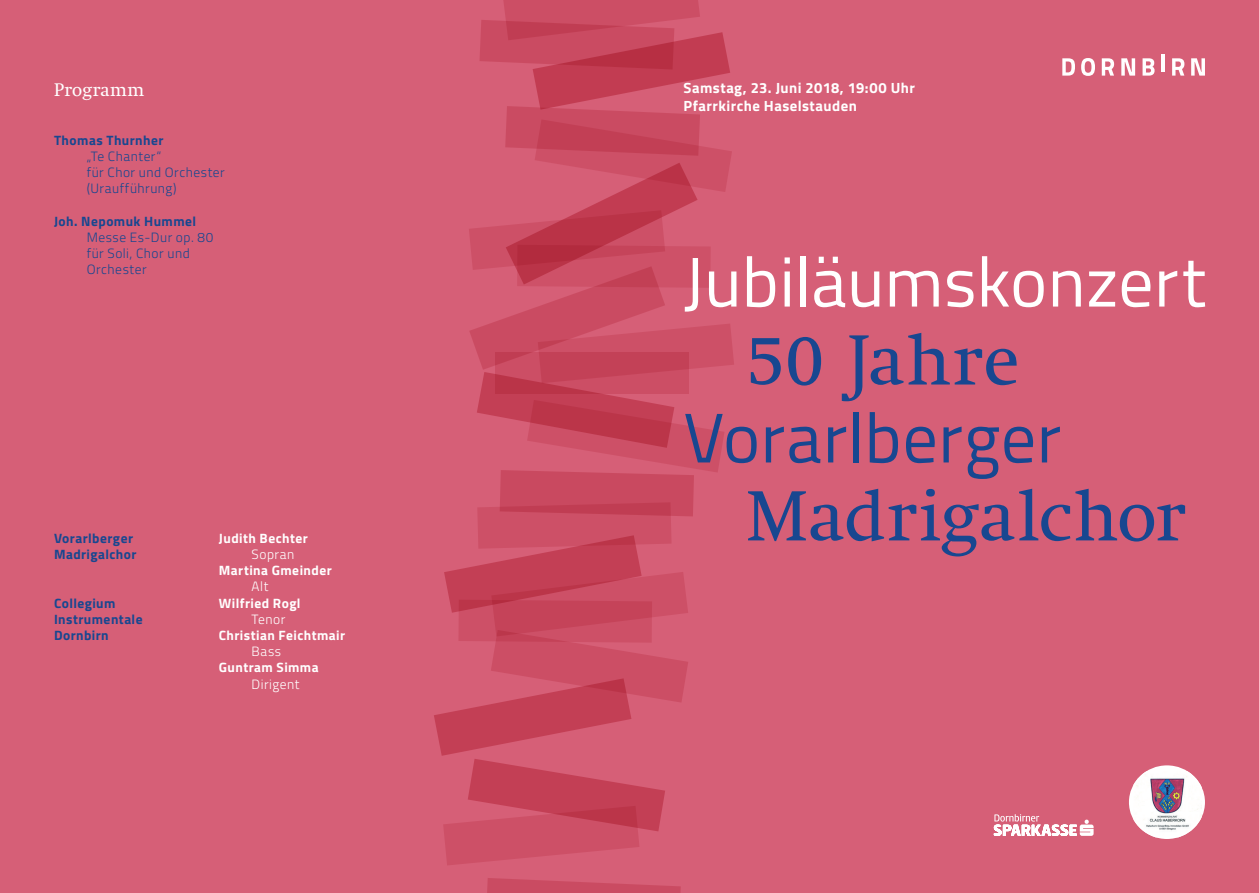
<style>
.page{position:relative;width:1259px;height:893px;background:#d65f77}
.page>*{position:absolute;margin:0;border:0;box-sizing:border-box;transform-origin:0 0}
.t1{font:70.2px "Swift";letter-spacing:.01em;color:#184790}
.t2{font:70.2px "Titillium";letter-spacing:.005em;color:#fff}
.t3{font:70.2px "Titillium";letter-spacing:.01em;color:#184790}
.t4{font:18px "Swift";letter-spacing:.025em;color:#fff}
.t5{font:700 14.7px/17.7px "Titillium";letter-spacing:.03em;color:#fff}
.t6{font:700 13.5px/16.2px "Titillium";letter-spacing:.035em;color:#184790}
.t7{font:300 13.5px/16.2px "Titillium";letter-spacing:.035em;color:#184790}
.t8{font:700 13.5px "Titillium";letter-spacing:.035em;color:#fff}
.t9{font:300 13.5px "Titillium";letter-spacing:.035em;color:#fff}
</style>
<div class="page">
<svg style="left:487px;top:878px;width:194px;height:15px"></svg>
<svg style="left:434px;top:0;width:300px;height:865px"></svg>
<svg style="left:1062px;top:58px;width:143px;height:18px"></svg>
<svg style="left:1160px;top:54px;width:4px;height:17px"></svg>
<svg style="left:993px;top:814px;width:100px;height:22px"></svg>
<div style="left:1129px;top:765px;width:76px;height:74px;background:#fff;border-radius:50%"></div>
<img style="left:1133px;top:771px;width:69px;height:66px">
<h2 class="t4" style="left:54px;top:79px;width:92px">Programm</h2>
<p class="t6" style="left:54px;top:131px;width:111px">Thomas Thurnher</p>
<p class="t7" style="left:87px;top:147px;width:140px">„Te Chanter“<br>für Chor und Orchester (Uraufführung)</p>
<p class="t6" style="left:54px;top:212px;width:144px">Joh. Nepomuk Hummel</p>
<p class="t7" style="left:87px;top:228px;width:128px">Messe Es-Dur op. 80 für Soli, Chor und<br>Orchester</p>
<p class="t6" style="left:54px;top:529px;width:84px">Vorarlberger<br>Madrigalchor</p>
<p class="t6" style="left:54px;top:594px;width:90px">Collegium<br>Instrumentale<br>Dornbirn</p>
<p class="t8" style="left:219px;top:528px;width:90px">Judith Bechter</p>
<p class="t9" style="left:252px;top:544px;width:44px">Sopran</p>
<p class="t8" style="left:219px;top:560px;width:114px">Martina Gmeinder</p>
<p class="t9" style="left:252px;top:577px;width:18px">Alt</p>
<p class="t8" style="left:219px;top:592px;width:83px">Wilfried Rogl</p>
<p class="t9" style="left:252px;top:609px;width:35px">Tenor</p>
<p class="t8" style="left:219px;top:625px;width:128px">Christian Feichtmair</p>
<p class="t9" style="left:252px;top:642px;width:31px">Bass</p>
<p class="t8" style="left:219px;top:657px;width:101px">Guntram Simma</p>
<p class="t9" style="left:252px;top:674px;width:49px">Dirigent</p>
<p class="t5" style="left:683px;top:78px;width:233px">Samstag, 23. Juni 2018, 19:00 Uhr<br>Pfarrkirche Haselstauden</p>
<h1 class="t2" style="left:683px;top:231px;width:524px">Jubiläumskonzert</h1>
<h1 class="t1" style="left:746px;top:320px;width:275px">50 Jahre</h1>
<h1 class="t3" style="left:683px;top:386px;width:379px">Vorarlberger</h1>
<h1 class="t1" style="left:746px;top:476px;width:441px">Madrigalchor</h1>
</div>
